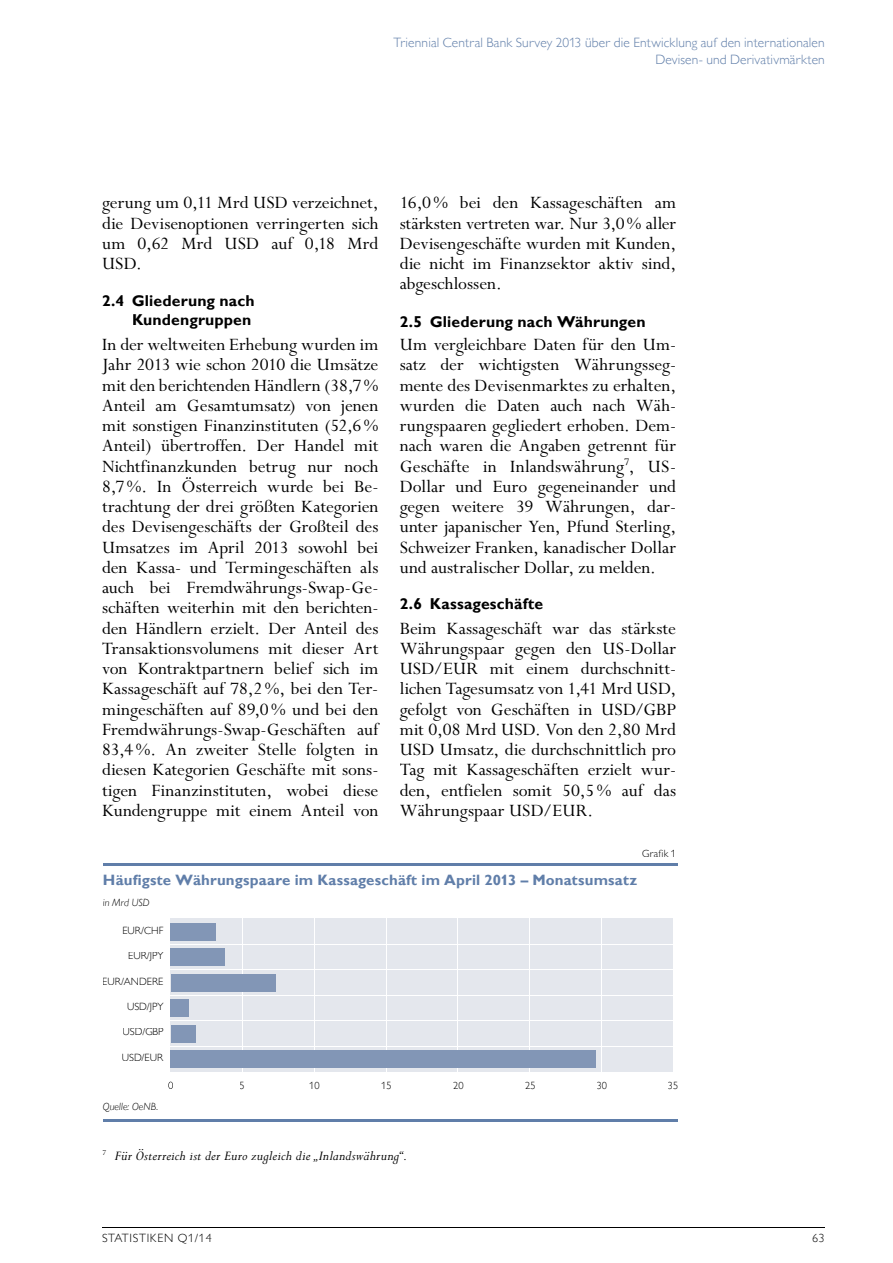
<style>
.page{position:relative;width:893px;height:1263px;background:#fff}
.page>*{position:absolute;margin:0;border:0;box-sizing:border-box;transform-origin:0 0}
.t1{font:19.5px/20.2px "Perpetua Std";color:#000;text-align:justify}
.t2{font:700 15.75px/18.8px "Gill Sans MT Pro";letter-spacing:.005em;color:#000;text-align:right}
.t3{font:700 15px "Gill Sans MT Pro";letter-spacing:.01em;color:#607ea9}
.t4{font:italic 15px "Perpetua Std";letter-spacing:.015em;color:#000}
.t5{font:300 13.5px/16.5px "Gill Sans MT Pro";letter-spacing:.01em;color:#607ea9;text-align:right}
.t6{font:300 12px "Gill Sans MT Pro";letter-spacing:.06em;color:#000}
.t7{font:300 10.5px "Gill Sans MT Pro";color:#000}
.t8{font:italic 300 10.5px "Gill Sans MT Pro";letter-spacing:.01em;color:#000}
</style>
<div class="page">
<hr style="left:102px;top:1227px;width:723px;height:1px;background:#000">
<hr style="left:103px;top:477px;width:274px;height:1px;background:#000">
<hr style="left:103px;top:863px;width:574px;height:3px;background:#607ea9">
<hr style="left:103px;top:1119px;width:574px;height:2px;background:#607ea9">
<div style="left:171px;top:919px;width:502px;height:153px;background:#e4e7ed"></div>
<hr style="left:601px;top:919px;width:1px;height:153px;background:#fff">
<hr style="left:529px;top:919px;width:1px;height:153px;background:#fff">
<hr style="left:457px;top:919px;width:1px;height:153px;background:#fff">
<hr style="left:386px;top:919px;width:1px;height:153px;background:#fff">
<hr style="left:314px;top:919px;width:1px;height:153px;background:#fff">
<hr style="left:242px;top:919px;width:1px;height:153px;background:#fff">
<hr style="left:171px;top:944px;width:502px;height:1px;background:#fff">
<hr style="left:171px;top:969px;width:502px;height:1px;background:#fff">
<hr style="left:171px;top:995px;width:502px;height:1px;background:#fff">
<hr style="left:171px;top:1020px;width:502px;height:1px;background:#fff">
<hr style="left:171px;top:1046px;width:502px;height:1px;background:#fff">
<div style="left:171px;top:923px;width:45px;height:17px;background:#8296b6"></div>
<div style="left:171px;top:948px;width:54px;height:17px;background:#8296b6"></div>
<div style="left:171px;top:974px;width:104px;height:17px;background:#8296b6"></div>
<div style="left:171px;top:999px;width:18px;height:17px;background:#8296b6"></div>
<div style="left:171px;top:1025px;width:25px;height:17px;background:#8296b6"></div>
<div style="left:171px;top:1050px;width:425px;height:17px;background:#8296b6"></div>
<svg style="left:168px;top:1082px;width:5px;height:7px"></svg>
<p class="t5" style="left:394px;top:34px;width:433px">Triennial Central Bank Survey 2013 über die Entwicklung auf den internationalen<br>Devisen- und Derivativmärkten</p>
<p class="t1" style="left:102px;top:193px;width:278px">gerung um 0,11 Mrd USD verzeichnet, die Devisenoptionen verringerten sich um 0,62 Mrd USD auf 0,18 Mrd USD.</p>
<p class="t2" style="left:102px;top:291px;width:154px">2.4 Gliederung nach<br>Kundengruppen</p>
<p class="t1" style="left:102px;top:335px;width:278px">In der weltweiten Erhebung wurden im Jahr 2013 wie schon 2010 die Umsätze mit den berichtenden Händlern (38,7 % Anteil am Gesamtumsatz) von jenen mit sonstigen Finanzinstituten (52,6 % Anteil) übertroffen. Der Handel mit Nichtfinanzkunden betrug nur noch 8,7 %. In Österreich wurde bei Be&shy;trachtung der drei größten Kategorien des Devisengeschäfts der Großteil des Umsatzes im April 2013 sowohl bei den Kassa- und Termingeschäften als auch bei Fremdwährungs-Swap-Ge&shy;schäften weiterhin mit den berichten&shy;den Händlern erzielt. Der Anteil des Trans aktionsvolumens mit dieser Art von Kontraktpartnern belief sich im Kassageschäft auf 78,2 %, bei den Ter&shy;mingeschäften auf 89,0 % und bei den Fremdwährungs-Swap-Geschäften auf 83,4 %. An zweiter Stelle folgten in diesen Kategorien Geschäfte mit sons&shy;tigen Finanzinstituten, wobei diese Kundengruppe mit einem Anteil von</p>
<p class="t1" style="left:400px;top:193px;width:278px">16,0 % bei den Kassageschäften am stärksten vertreten war. Nur 3,0 % aller Devisengeschäfte wurden mit Kunden, die nicht im Finanzsektor aktiv sind, abgeschlossen.</p>
<p class="t2" style="left:400px;top:312px;width:248px">2.5 Gliederung nach Währungen</p>
<p class="t1" style="left:400px;top:335px;width:278px">Um vergleichbare Daten für den Um&shy;satz der wichtigsten Währungsseg&shy;mente des Devisenmarktes zu erhalten, wurden die Daten auch nach Wäh&shy;rungspaaren gegliedert erhoben. Dem&shy;nach waren die Angaben getrennt für Geschäfte in Inlandswährung<sup>7</sup>, US-Dollar und Euro gegeneinander und gegen weitere 39 Währungen, dar&shy;unter japanischer Yen, Pfund Sterling, Schweizer Franken, kanadischer Dollar und australischer Dollar, zu melden.</p>
<p class="t2" style="left:400px;top:594px;width:145px">2.6 Kassageschäfte</p>
<p class="t1" style="left:400px;top:619px;width:278px">Beim Kassageschäft war das stärkste Währungspaar gegen den US-Dollar USD/EUR mit einem durchschnitt&shy;lichen Tagesumsatz von 1,41 Mrd USD, gefolgt von Geschäften in USD/GBP mit 0,08 Mrd USD. Von den 2,80 Mrd USD Umsatz, die durchschnittlich pro Tag mit Kassageschäften erzielt wur&shy;den, entfielen somit 50,5 % auf das Währungspaar USD/EUR.</p>
<p class="t7" style="left:642px;top:847px;width:36px">Grafik 1</p>
<p class="t3" style="left:103px;top:870px;width:536px">Häufigste Währungspaare im Kassageschäft im April 2013 – Monatsumsatz</p>
<p class="t8" style="left:103px;top:896px;width:48px">in Mrd USD</p>
<p class="t7" style="left:122px;top:924px;width:43px">EUR/CHF</p>
<p class="t7" style="left:128px;top:949px;width:37px">EUR/JPY</p>
<p class="t7" style="left:102px;top:975px;width:63px">EUR/ANDERE</p>
<p class="t7" style="left:127px;top:1000px;width:38px">USD/JPY</p>
<p class="t7" style="left:123px;top:1025px;width:42px">USD/GBP</p>
<p class="t7" style="left:122px;top:1051px;width:43px">USD/EUR</p>
<p class="t8" style="left:103px;top:1100px;width:57px">Quelle: OeNB.</p>
<p class="t7" style="left:240px;top:1079px;width:7px">5</p>
<p class="t7" style="left:309px;top:1079px;width:12px">10</p>
<p class="t7" style="left:381px;top:1079px;width:12px">15</p>
<p class="t7" style="left:453px;top:1079px;width:12px">20</p>
<p class="t7" style="left:525px;top:1079px;width:12px">25</p>
<p class="t7" style="left:597px;top:1079px;width:12px">30</p>
<p class="t7" style="left:668px;top:1079px;width:12px">35</p>
<p class="t4" style="left:102px;top:1148px;width:307px"><sup>7</sup> Für Österreich ist der Euro zugleich die „Inlandswährung“.</p>
<p class="t6" style="left:102px;top:1231px;width:111px">STATISTIKEN Q1/14</p>
<p class="t6" style="left:812px;top:1231px;width:14px">63</p>
</div>
